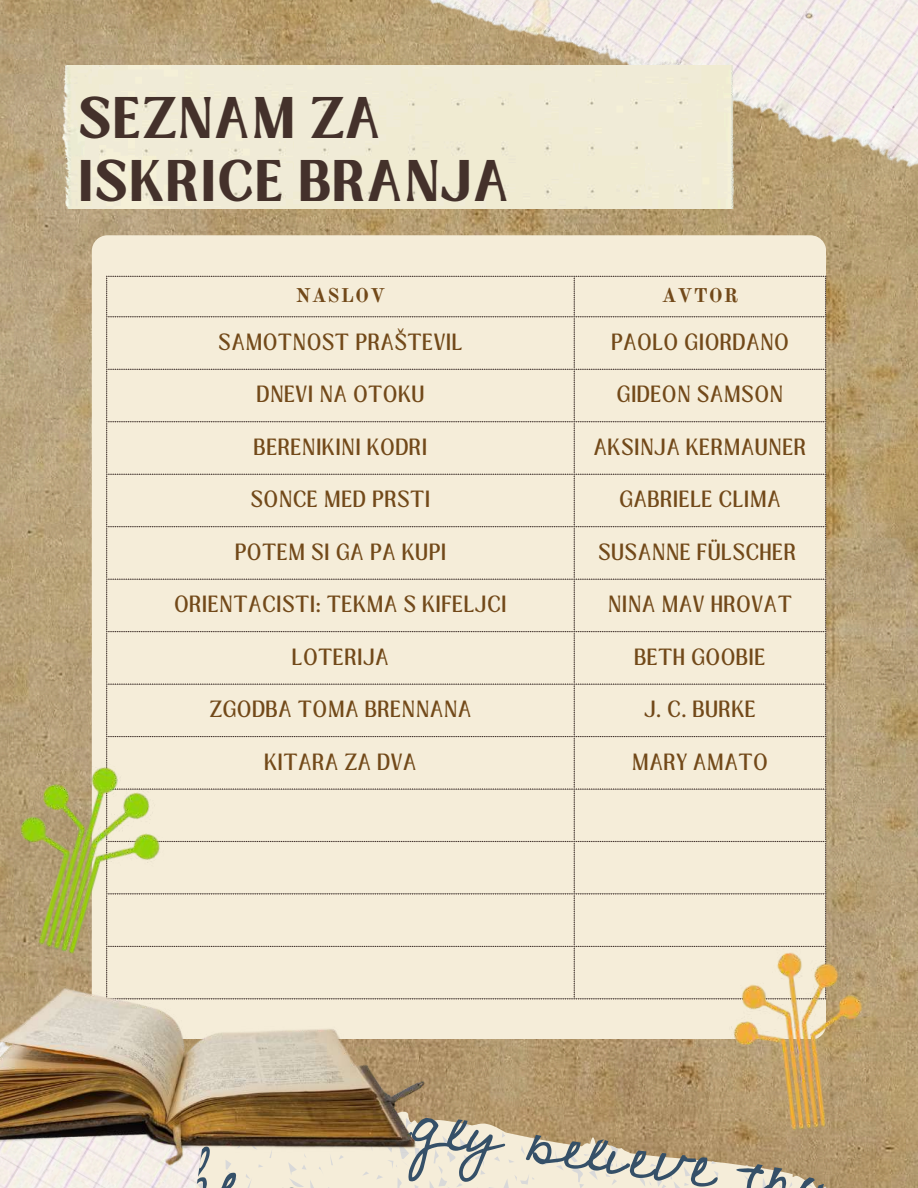
<style>
.page{position:relative;width:918px;height:1188px;background:#fff}
.page>*{position:absolute;margin:0;border:0;box-sizing:border-box;transform-origin:0 0}
.t1{font:800 45px/63px "Loubag";letter-spacing:.06em;color:#44312b}
.t2{font:700 19.5px "Old Standard";letter-spacing:.06em;color:#724919}
.t3{font:18px "Loubag";letter-spacing:.06em;color:#724919}
</style>
<div class="page">
<img style="left:0;top:0;width:918px;height:1188px">
<img style="left:0;top:789px;width:854px;height:399px">
<img style="left:135px;top:0;width:783px;height:449px">
<svg style="left:427px;top:1078px;width:406px;height:110px;fill:#b0956a"></svg>
<svg style="left:186px;top:1083px;width:641px;height:105px"></svg>
<div style="left:57px;top:66px;width:684px;height:143px;background:#f0ebd7"></div>
<div style="left:106px;top:276px;width:469px;height:723px;background:#f5edd9"></div>
<div style="left:576px;top:276px;width:250px;height:723px;background:#f5edd9"></div>
<img style="left:0;top:986px;width:427px;height:182px">
<img style="left:0;top:734px;width:204px;height:252px">
<img style="left:688px;top:927px;width:226px;height:226px">
<h1 class="t1" style="left:79px;top:87px;width:431px">SEZNAM ZA<br>ISKRICE BRANJA</h1>
<p class="t2" style="left:296px;top:283px;width:91px">NASLOV</p>
<p class="t2" style="left:662px;top:283px;width:78px">AVTOR</p>
<p class="t3" style="left:219px;top:328px;width:245px">SAMOTNOST PRAŠTEVIL</p>
<p class="t3" style="left:611px;top:328px;width:179px">PAOLO GIORDANO</p>
<p class="t3" style="left:257px;top:380px;width:169px">DNEVI NA OTOKU</p>
<p class="t3" style="left:617px;top:380px;width:167px">GIDEON SAMSON</p>
<p class="t3" style="left:254px;top:432px;width:174px">BERENIKINI KODRI</p>
<p class="t3" style="left:594px;top:432px;width:213px">AKSINJA KERMAUNER</p>
<p class="t3" style="left:251px;top:485px;width:181px">SONCE MED PRSTI</p>
<p class="t3" style="left:619px;top:485px;width:163px">GABRIELE CLIMA</p>
<p class="t3" style="left:235px;top:537px;width:213px">POTEM SI GA PA KUPI</p>
<p class="t3" style="left:598px;top:537px;width:199px">SUSANNE FÜLSCHER</p>
<p class="t3" style="left:174px;top:590px;width:334px">ORIENTACISTI: TEKMA S KIFELJCI</p>
<p class="t3" style="left:608px;top:590px;width:185px">NINA MAV HROVAT</p>
<p class="t3" style="left:292px;top:642px;width:98px">LOTERIJA</p>
<p class="t3" style="left:635px;top:642px;width:132px">BETH GOOBIE</p>
<p class="t3" style="left:210px;top:695px;width:263px">ZGODBA TOMA BRENNANA</p>
<p class="t3" style="left:644px;top:695px;width:113px">J. C. BURKE</p>
<p class="t3" style="left:265px;top:747px;width:153px">KITARA ZA DVA</p>
<p class="t3" style="left:632px;top:747px;width:137px">MARY AMATO</p>
</div>
